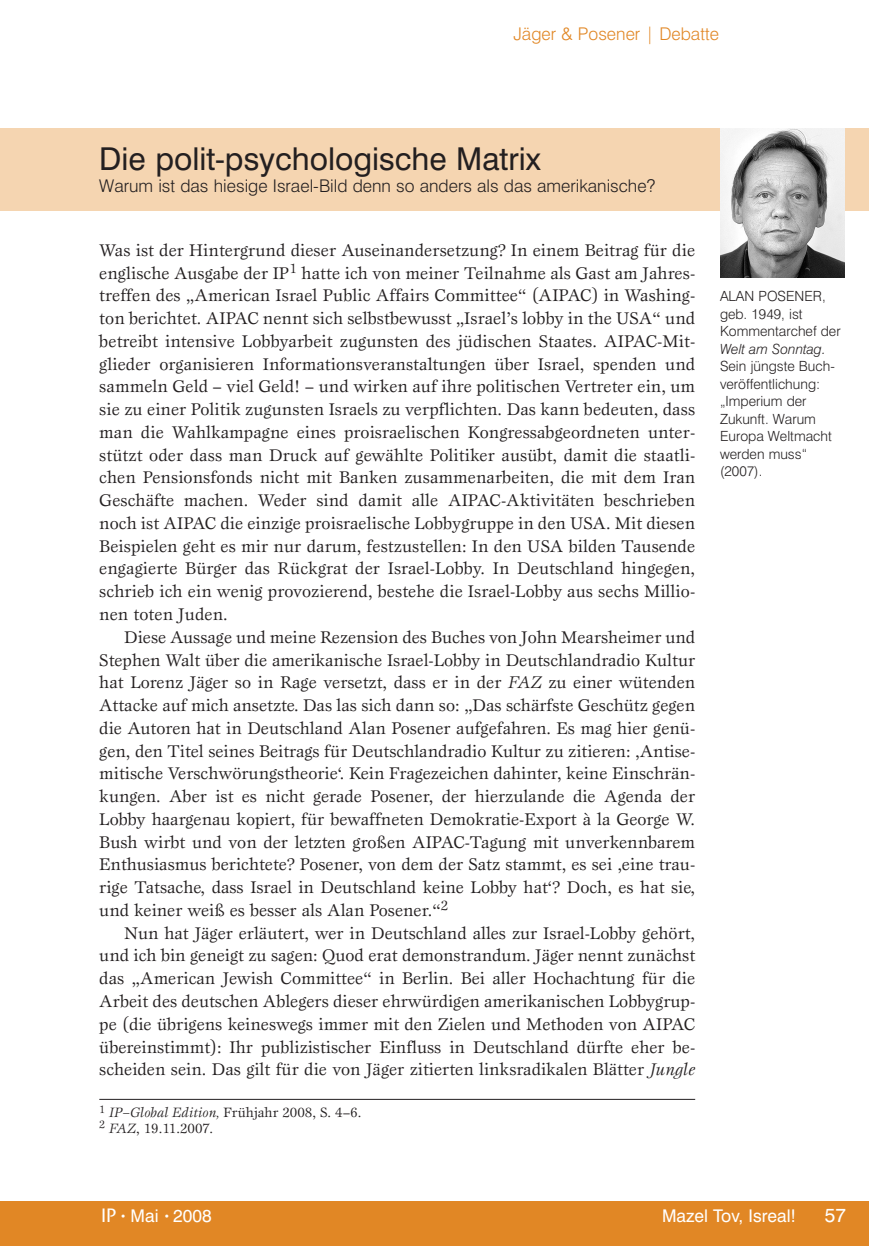
<style>
.page{position:relative;width:869px;height:1246px;background:#fff}
.page>*{position:absolute;margin:0;border:0;box-sizing:border-box;transform-origin:0 0}
.t1{font:31.5px "Swiss 721 BT";color:#231f20}
.t2{font:19.25px "Swiss 721 BT";color:#fff}
.t3{font:17.5px/22.8px "Esprit";color:#231f20;text-align:justify}
.t4{font:300 17.5px "Swiss 721 BT";color:#231f20}
.t5{font:17.5px "Swiss 721 BT";color:#fff}
.t6{font:300 17.5px "Swiss 721 BT";color:#e18725}
.t7{font:300 14px/17.5px "Swiss 721 BT";color:#231f20}
.t8{font:14px/15.8px "Esprit";color:#231f20}
.t9{font:italic 300 14px "Swiss 721 BT";color:#231f20}
.s1{font-style:italic}
.s2{font-family:"ITC Stone Sans";font-weight:500;font-size:19.25px}
.s3{font-size:10.5px}
</style>
<div class="page">
<div style="left:0;top:1200px;width:868px;height:45px;background:#e18725"></div>
<hr style="left:99px;top:1098px;width:595px;height:1px;background:#231f20">
<div style="left:0;top:128px;width:868px;height:83px;background:#f5d5b1"></div>
<img style="left:720px;top:128px;width:123px;height:149px">
<p class="t6" style="left:513px;top:23px;width:207px">Jäger &amp; Posener | Debatte</p>
<h1 class="t1" style="left:99px;top:139px;width:443px">Die polit-psychologische Matrix</h1>
<p class="t4" style="left:99px;top:175px;width:557px">Warum ist das hiesige Israel-Bild denn so anders als das amerikanische?</p>
<p class="t3" style="left:99px;top:238px;width:597px">Was ist der Hintergrund dieser Auseinandersetzung? In einem Beitrag für die englische Ausgabe der IP<sup>1</sup> hatte ich von meiner Teilnahme als Gast am Jahres&shy;treffen des „American Israel Public Affairs Committee“ (AIPAC) in Washing&shy;ton berichtet. AIPAC nennt sich selbstbewusst „Israel’s lobby in the USA“ und betreibt intensive Lobbyarbeit zugunsten des jüdischen Staates. AIPAC-Mit&shy;glieder organisieren Informationsveranstaltungen über Israel, spenden und sammeln Geld – viel Geld! – und wirken auf ihre politischen Vertreter ein, um sie zu einer Politik zugunsten Israels zu verpflichten. Das kann bedeuten, dass man die Wahlkampagne eines proisraelischen Kongressabgeordneten unter&shy;stützt oder dass man Druck auf gewählte Politiker ausübt, damit die staatli&shy;chen Pensionsfonds nicht mit Banken zusammenarbeiten, die mit dem Iran Geschäfte machen. Weder sind damit alle AIPAC-Aktivitäten beschrieben noch ist AIPAC die einzige proisraelische Lobbygruppe in den USA. Mit diesen Beispielen geht es mir nur darum, festzustellen: In den USA bilden Tausende engagierte Bürger das Rückgrat der Israel-Lobby. In Deutschland hingegen, schrieb ich ein wenig provozierend, bestehe die Israel-Lobby aus sechs Millio&shy;nen toten Juden.</p>
<p class="t3" style="left:99px;top:625px;width:597px;text-indent:25px">Diese Aussage und meine Rezension des Buches von John Mearsheimer und Stephen Walt über die amerikanische Israel-Lobby in Deutschlandradio Kultur hat Lorenz Jäger so in Rage versetzt, dass er in der <span class="s1">FAZ</span> zu einer wütenden Attacke auf mich ansetzte. Das las sich dann so: „Das schärfste Geschütz gegen die Autoren hat in Deutschland Alan Posener aufgefahren. Es mag hier genü&shy;gen, den Titel seines Beitrags für Deutschlandradio Kultur zu zitieren: ‚Antise&shy;mitische Verschwörungstheorie‘. Kein Fragezeichen dahinter, keine Einschrän&shy;kungen. Aber ist es nicht gerade Posener, der hierzulande die Agenda der Lobby haargenau kopiert, für bewaffneten Demokratie-Export à la George W.<br>Bush wirbt und von der letzten großen AIPAC-Tagung mit unverkennbarem Enthusiasmus berichtete? Posener, von dem der Satz stammt, es sei ‚eine trau&shy;rige Tatsache, dass Israel in Deutschland keine Lobby hat‘? Doch, es hat sie, und keiner weiß es besser als Alan Posener.“<sup>2</sup></p>
<p class="t3" style="left:99px;top:921px;width:597px;text-indent:25px">Nun hat Jäger erläutert, wer in Deutschland alles zur Israel-Lobby gehört, und ich bin geneigt zu sagen: Quod erat demonstrandum. Jäger nennt zunächst das „American Jewish Committee“ in Berlin. Bei aller Hochachtung für die Arbeit des deutschen Ablegers dieser ehrwürdigen amerikanischen Lobbygrup&shy;pe (die übrigens keineswegs immer mit den Zielen und Methoden von AIPAC übereinstimmt): Ihr publizistischer Einfluss in Deutschland dürfte eher be&shy;scheiden sein. Das gilt für die von Jäger zitierten linksradikalen Blätter <span class="s1">Jungle</span></p>
<p class="t8" style="left:99px;top:1104px;width:263px"><sup>1</sup> <span class="s1">IP–Global Edition,</span> Frühjahr 2008, S. 4–6.<br><sup>2</sup> <span class="s1">FAZ</span>, 19.11.2007.</p>
<p class="t7" style="left:719px;top:287px;width:122px">ALAN POSENER, geb. 1949, ist<br>Kommentarchef der</p>
<p class="t9" style="left:719px;top:340px;width:107px">Welt am Sonntag.</p>
<p class="t7" style="left:719px;top:357px;width:116px">Sein jüngste Buch&shy;veröffentlichung: „Imperium der<br>Zukunft. Warum<br>Europa Weltmacht werden muss“ (2007).</p>
<p class="t5" style="left:101px;top:1204px;width:112px"><span class="s2">IP</span> <span class="s3">•</span> Mai <span class="s3">•</span> 2008</p>
<p class="t5" style="left:661px;top:1204px;width:136px">Mazel Tov, Isreal!</p>
<p class="t2" style="left:824px;top:1202px;width:23px">57</p>
</div>
